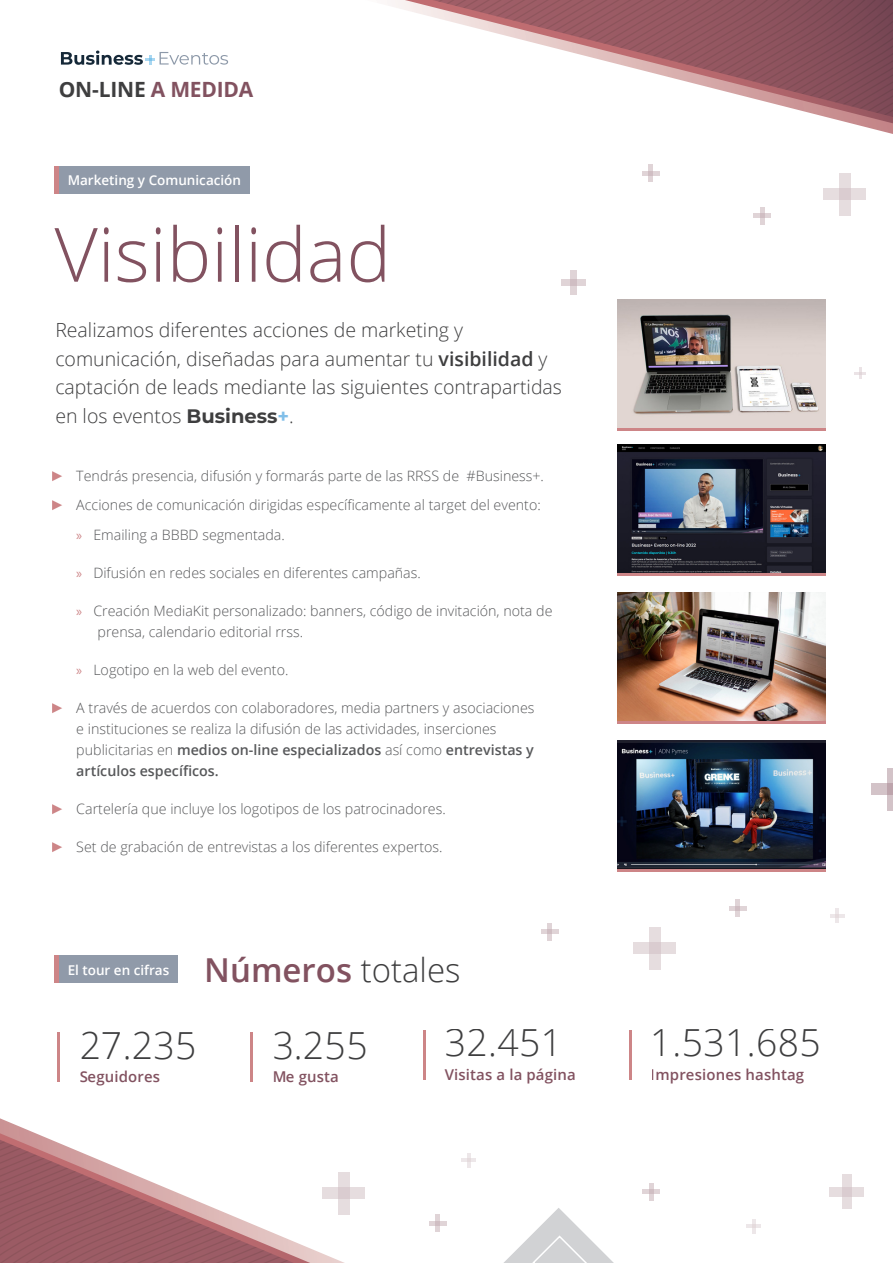
<style>
.page{position:relative;width:893px;height:1263px;background:#fff}
.page>*{position:absolute;margin:0;border:0;box-sizing:border-box;transform-origin:0 0}
.t1{font:300 75px "Open Sans";color:#825260}
.t2{font:300 37.35px "Open Sans";letter-spacing:.01em;color:#3e3e3f}
.t3{font:600 33px "Open Sans";color:#825260}
.t4{font:700 21px "Open Sans";letter-spacing:-.01em;color:#3e3e3f}
.t5{font:300 19.5px/28.5px "Open Sans";color:#3e3e3f}
.t6{font:600 15px "Open Sans";letter-spacing:.01em;color:#825260}
.t7{font:300 14.25px/21px "Open Sans";color:#57585a}
.Sección{font:600 13.5px "Open Sans";color:#fff}
.s1{color:#825260}
.s2{font-weight:600}
.s3{font-family:"Montserrat";font-weight:100}
.s4{font-family:"Montserrat";font-weight:100;color:#81bfe9}
.s5{font-family:"Arial";font-weight:400;color:#cd8587}
.s6{font-family:"Myriad Pro";font-weight:400;color:#cd8587}
.s7{font-weight:300;color:#3e3e3f}
</style>
<div class="page">
<svg style="left:552px;top:1208px;width:62px;height:55px"></svg>
<svg style="left:423px;top:1075px;width:129px;height:188px"></svg>
<svg style="left:313px;top:1089px;width:203px;height:174px"></svg>
<svg style="left:391px;top:0;width:502px;height:134px"></svg>
<div style="left:887px;top:768px;width:6px;height:42px;background:#d3c3c8"></div>
<svg style="left:872px;top:784px;width:21px;height:11px"></svg>
<div style="left:649px;top:927px;width:11px;height:42px;background:#e6dddf"></div>
<svg style="left:634px;top:943px;width:42px;height:11px"></svg>
<div style="left:338px;top:1172px;width:11px;height:42px;background:#e6dddf"></div>
<svg style="left:322px;top:1188px;width:43px;height:11px"></svg>
<div style="left:842px;top:1174px;width:9px;height:35px;background:#e6dddf"></div>
<svg style="left:829px;top:1187px;width:35px;height:9px"></svg>
<svg style="left:735px;top:899px;width:5px;height:18px"></svg>
<svg style="left:729px;top:906px;width:18px;height:4px"></svg>
<svg style="left:435px;top:1214px;width:5px;height:18px"></svg>
<svg style="left:429px;top:1221px;width:17px;height:4px"></svg>
<hr style="left:649px;top:1183px;width:4px;height:17px;background:#e0d4d7">
<svg style="left:642px;top:1189px;width:18px;height:5px"></svg>
<div style="left:760px;top:207px;width:5px;height:17px;background:#e0d4d7"></div>
<svg style="left:753px;top:213px;width:18px;height:5px"></svg>
<hr style="left:548px;top:923px;width:4px;height:17px;background:#e0d4d7">
<svg style="left:541px;top:929px;width:18px;height:5px"></svg>
<div style="left:839px;top:173px;width:11px;height:42px;background:#e6dddf"></div>
<svg style="left:823px;top:189px;width:43px;height:11px"></svg>
<hr style="left:649px;top:165px;width:4px;height:17px;background:#e0d4d7">
<svg style="left:642px;top:171px;width:18px;height:5px"></svg>
<div style="left:571px;top:270px;width:6px;height:25px;background:#e0d4d7"></div>
<svg style="left:562px;top:279px;width:24px;height:7px"></svg>
<hr style="left:835px;top:908px;width:4px;height:15px;background:#ede7e9">
<svg style="left:830px;top:914px;width:15px;height:3px"></svg>
<hr style="left:467px;top:1153px;width:4px;height:14px;background:#ede7e9">
<hr style="left:462px;top:1158px;width:14px;height:4px;background:#ede7e9">
<hr style="left:752px;top:1219px;width:4px;height:14px;background:#ede7e9">
<hr style="left:747px;top:1224px;width:14px;height:4px;background:#ede7e9">
<svg style="left:855px;top:367px;width:11px;height:12px"></svg>
<svg style="left:0;top:1032px;width:313px;height:231px"></svg>
<svg style="left:61px;top:51px;width:167px;height:14px"></svg>
<div style="left:59px;top:166px;width:191px;height:28px;background:#909aa9"></div>
<div style="left:59px;top:956px;width:119px;height:27px;background:#909aa9"></div>
<div style="left:54px;top:166px;width:5px;height:28px;background:#cd8587"></div>
<div style="left:54px;top:956px;width:5px;height:27px;background:#cd8587"></div>
<hr style="left:58px;top:1032px;width:2px;height:50px;background:#cd8587">
<hr style="left:423px;top:1030px;width:2px;height:49px;background:#cd8587">
<hr style="left:250px;top:1032px;width:2px;height:50px;background:#cd8587">
<hr style="left:629px;top:1030px;width:2px;height:49px;background:#cd8587">
<img style="left:618px;top:299px;width:208px;height:129px">
<img style="left:618px;top:445px;width:208px;height:129px">
<img style="left:618px;top:592px;width:208px;height:129px">
<img style="left:618px;top:741px;width:208px;height:128px">
<hr style="left:618px;top:428px;width:208px;height:2px;background:#cd8587">
<hr style="left:618px;top:574px;width:208px;height:2px;background:#cd8587">
<hr style="left:618px;top:721px;width:208px;height:2px;background:#cd8587">
<hr style="left:618px;top:869px;width:208px;height:3px;background:#cd8587">
<h3 class="t4" style="left:59px;top:75px;width:196px">ON-LINE <span class="s1">A MEDIDA</span></h3>
<p class="Sección" style="left:68px;top:171px;width:175px">Marketing y Comunicación</p>
<p class="t1" style="left:54px;top:203px;width:338px">Visibilidad</p>
<p class="t5" style="left:55px;top:315px;width:508px">Realizamos diferentes acciones de marketing y comunicación, diseñadas para aumentar tu <span class="s2">visibilidad</span> y captación de leads mediante las siguientes contrapartidas en los eventos <span class="s3">Business</span><span class="s4">+</span>.</p>
<p class="t7" style="left:51px;top:465px;width:495px"><span class="s5">►</span> Tendrás presencia, difusión y formarás parte de las RRSS de #Business+.</p>
<p class="t7" style="left:51px;top:494px;width:491px"><span class="s5">►</span> Acciones de comunicación dirigidas específicamente al target del evento:</p>
<p class="t7" style="left:76px;top:524px;width:210px"><span class="s6">»</span> Emailing a BBBD segmentada.</p>
<p class="t7" style="left:76px;top:562px;width:346px"><span class="s6">»</span> Difusión en redes sociales en diferentes campañas.</p>
<p class="t7" style="left:98px;top:600px;width:456px;text-indent:-21px"><span class="s6">»</span> Creación MediaKit personalizado: banners, código de invitación, nota de prensa, calendario editorial rrss.</p>
<p class="t7" style="left:76px;top:659px;width:214px"><span class="s6">»</span> Logotipo en la web del evento.</p>
<p class="t7" style="left:76px;top:697px;width:460px;text-indent:-26px"><span class="s5">►</span> A través de acuerdos con colaboradores, media partners y asociaciones e instituciones se realiza la difusión de las actividades, inserciones publicitarias en <span class="s2">medios on-line especializados</span> así como <span class="s2">entrevistas y artículos específicos.</span></p>
<p class="t7" style="left:51px;top:798px;width:396px"><span class="s5">►</span> Cartelería que incluye los logotipos de los patrocinadores.</p>
<p class="t7" style="left:51px;top:836px;width:393px"><span class="s5">►</span> Set de grabación de entrevistas a los diferentes expertos.</p>
<p class="Sección" style="left:68px;top:960px;width:103px">El tour en cifras</p>
<p class="t3" style="left:204px;top:947px;width:258px">Números <span class="s7">totales</span></p>
<h2 class="t2" style="left:79px;top:1019px;width:119px">27.235</h2>
<p class="t6" style="left:79px;top:1066px;width:82px">Seguidores</p>
<h2 class="t2" style="left:272px;top:1019px;width:97px">3.255</h2>
<p class="t6" style="left:272px;top:1066px;width:68px">Me gusta</p>
<h2 class="t2" style="left:445px;top:1017px;width:119px">32.451</h2>
<p class="t6" style="left:445px;top:1064px;width:133px">Visitas a la página</p>
<h2 class="t2" style="left:651px;top:1017px;width:172px">1.531.685</h2>
<p class="t6" style="left:651px;top:1064px;width:155px">Impresiones hashtag</p>
</div>
